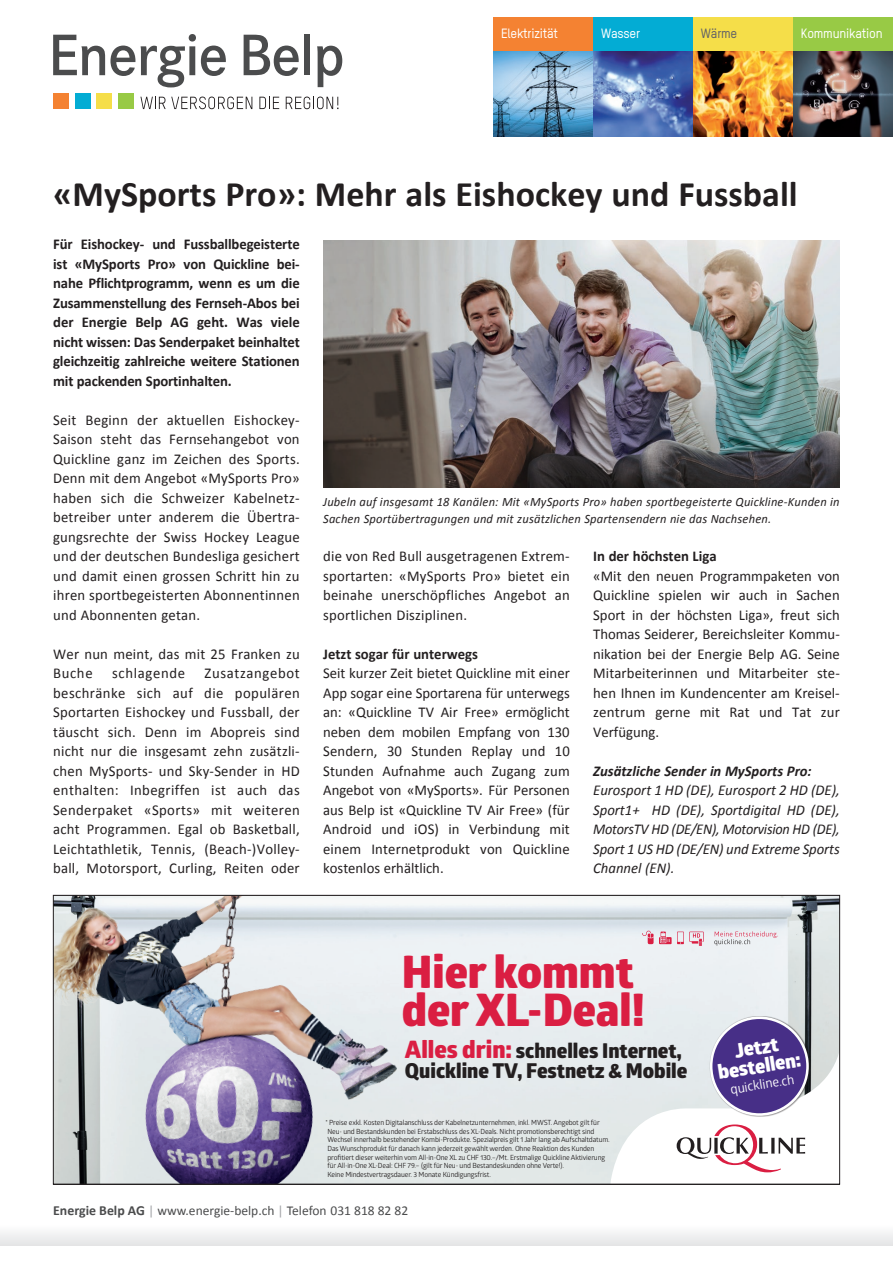
<style>
.page{position:relative;width:893px;height:1263px;background:#fff}
.page>*{position:absolute;margin:0;border:0;box-sizing:border-box;transform-origin:0 0}
.t1{font:800 45px/38.2px "Glober";color:#da1e42}
.t2{font:700 36px "Calibri";color:#231f20}
.t3{font:800 20.55px/20.1px "Glober";color:#231f20}
.t4{font:800 19.8px/18.8px "Glober";color:#fff;text-align:center}
.t5{font:15px/19.5px "Calibri";letter-spacing:.015em;color:#231f20;text-align:justify}
.t6{font:700 15px/19.5px "Calibri";letter-spacing:-.01em;color:#231f20;text-align:justify}
.t7{font:italic 15px/19.5px "Calibri";letter-spacing:-.005em;color:#231f20;text-align:justify}
.t8{font:italic 700 15px "Calibri";color:#231f20}
.t9{font:15px "Calibri";letter-spacing:.045em;color:#231f20}
.t10{font:13.5px "Calibri";color:#4b4c4d}
.t11{font:500 13.2px "TSTAR";letter-spacing:-.015em;color:#fff}
.t12{font:500 13.2px "TSTAR";letter-spacing:-.015em;color:#636366}
.t13{font:13.05px "Glober";color:#fff}
.t14{font:italic 12.75px/16.5px "Calibri";letter-spacing:.015em;color:#231f20}
.t15{font:7.05px/8.7px "Glober";letter-spacing:-.02em;color:#231f20}
.s1{font-size:24.15px;color:#da1e42}
.s2{font-weight:700;font-size:13.8px}
.s3{color:#a3a4a8}
</style>
<div class="page">
<svg style="left:55px;top:897px;width:783px;height:285px;background:#cccdd5"></svg>
<div style="left:493px;top:17px;width:100px;height:34px;background:#f48232"></div>
<div style="left:593px;top:17px;width:100px;height:34px;background:#03acd4"></div>
<div style="left:693px;top:17px;width:100px;height:34px;background:#f5de49"></div>
<div style="left:793px;top:17px;width:100px;height:34px;background:#98ca45"></div>
<img style="left:493px;top:51px;width:400px;height:85px">
<img style="left:323px;top:240px;width:517px;height:248px">
<div style="left:0;top:1225px;width:893px;height:21px;background:#f0f0f1"></div>
<svg style="left:53px;top:35px;width:82px;height:41px"></svg>
<svg style="left:141px;top:34px;width:85px;height:53px"></svg>
<svg style="left:244px;top:35px;width:55px;height:41px"></svg>
<div style="left:304px;top:34px;width:6px;height:41px;background:#4b4c4d"></div>
<svg style="left:317px;top:46px;width:25px;height:41px"></svg>
<div style="left:53px;top:93px;width:16px;height:16px;background:#f48232"></div>
<div style="left:75px;top:93px;width:15px;height:16px;background:#03acd4"></div>
<div style="left:96px;top:93px;width:16px;height:16px;background:#f5de49"></div>
<div style="left:118px;top:93px;width:15px;height:16px;background:#98ca45"></div>
<svg style="left:140px;top:97px;width:112px;height:12px"></svg>
<svg style="left:259px;top:97px;width:20px;height:12px"></svg>
<svg style="left:286px;top:97px;width:52px;height:12px"></svg>
<p class="t11" style="left:501px;top:26px;width:58px">Elektrizität</p>
<p class="t11" style="left:601px;top:26px;width:41px">Wasser</p>
<p class="t12" style="left:701px;top:26px;width:38px">Wärme</p>
<p class="t11" style="left:801px;top:26px;width:83px">Kommunikation</p>
<h2 class="t2" style="left:53px;top:171px;width:746px">«MySports Pro»: Mehr als Eishockey und Fussball</h2>
<p class="t6" style="left:53px;top:235px;width:248px">Für Eishockey- und Fussballbegeisterte ist «MySports Pro» von Quickline bei&shy;nahe Pflichtprogramm, wenn es um die Zusammenstellung des Fernseh-Abos bei der Energie Belp AG geht. Was viele nicht wissen: Das Senderpaket beinhaltet gleichzeitig zahlreiche weitere Stationen mit packenden Sportinhalten.</p>
<p class="t5" style="left:53px;top:410px;width:248px">Seit Beginn der aktuellen Eishockey-Saison steht das Fernsehangebot von Quickline ganz im Zeichen des Sports.<br>Denn mit dem Angebot «MySports Pro» haben sich die Schweizer Kabelnetz&shy;betreiber unter anderem die Übertra&shy;gungsrechte der Swiss Hockey League und der deutschen Bundesliga gesichert und damit einen grossen Schritt hin zu ihren sportbegeisterten Abonnentinnen und Abonnenten getan.</p>
<p class="t5" style="left:53px;top:644px;width:248px">Wer nun meint, das mit 25 Franken zu<br>Buche</p>
<p class="t14" style="left:323px;top:493px;width:518px">Jubeln auf insgesamt 18 Kanälen: Mit «MySports Pro» haben sportbegeisterte Quickline-Kunden in<br>Sachen Sportübertragungen und mit zusätzlichen Spartensendern nie das Nachsehen.</p>
<p class="t5" style="left:323px;top:547px;width:248px">die von Red Bull ausgetragenen Extrem&shy;sportarten: «MySports Pro» bietet ein beinahe unerschöpfliches Angebot an sportlichen Disziplinen.</p>
<p class="t6" style="left:323px;top:644px;width:156px">Jetzt sogar für unterwegs</p>
<p class="t5" style="left:323px;top:664px;width:248px">Seit kurzer Zeit bietet Quickline mit einer App sogar eine Sportarena für unterwegs an: «Quickline TV Air Free» ermöglicht neben dem mobilen Empfang von 130<br>Sendern, 30 Stunden Replay und 10<br>Stunden Aufnahme auch Zugang zum Angebot von «MySports». Für Personen aus Belp ist «Quickline TV Air Free» (für Android und iOS) in Verbindung mit einem Internetprodukt von Quickline kostenlos erhältlich.</p>
<p class="t6" style="left:593px;top:547px;width:125px">In der höchsten Liga</p>
<p class="t5" style="left:593px;top:566px;width:248px">«Mit den neuen Programmpaketen von Quickline spielen wir auch in Sachen Sport in der höchsten Liga», freut sich Thomas Seiderer, Bereichsleiter Kommu&shy;nikation bei der Energie Belp AG. Seine Mitarbeiterinnen und Mitarbeiter ste&shy;hen Ihnen im Kundencenter am Kreisel&shy;zentrum gerne mit Rat und Tat zur Verfügung.</p>
<p class="t8" style="left:593px;top:761px;width:220px">Zusätzliche Sender in MySports Pro:</p>
<p class="t7" style="left:593px;top:780px;width:248px">Eurosport 1 HD (DE), Eurosport 2 HD (DE), Sport1+ HD (DE), Sportdigital HD (DE), MotorsTV HD (DE/EN), Motorvision HD (DE), Sport 1 US HD (DE/EN) und Extreme Sports Channel (EN).</p>
<p class="t5" style="left:53px;top:664px;width:248px;text-indent:151px">Zusatzangebot beschränke sich auf die populären Sportarten Eishockey und Fussball, der täuscht sich. Denn im Abopreis sind nicht nur die insgesamt zehn zusätzli&shy;chen MySports- und Sky-Sender in HD enthalten: Inbegriffen ist auch das Senderpaket «Sports» mit weiteren acht Programmen. Egal ob Basketball, Leichtathletik, Tennis, (Beach-)Volley&shy;ball, Motorsport, Curling, Reiten oder</p>
<p class="t9" style="left:112px;top:664px;width:74px">schlagende</p>
<h1 class="t1" style="left:402px;top:953px;width:245px">Hier kommt der XL-Deal!</h1>
<h3 class="t3" style="left:405px;top:1040px;width:284px"><span class="s1">Alles drin:</span> schnelles Internet,<br>Quickline TV, Festnetz &amp; Mobile</h3>
<p class="t15" style="left:327px;top:1118px;width:284px;text-indent:-2px">* Preise exkl. Kosten Digitalanschluss der Kabelnetzunternehmen, inkl. MWST. Angebot gilt für Neu- und Bestandskunden bei Erstabschluss des XL-Deals. Nicht promotionsberechtigt sind Wechsel innerhalb bestehender Kombi-Produkte. Spezialpreis gilt 1 Jahr lang ab Aufschaltdatum.<br>Das Wunschprodukt für danach kann jederzeit gewählt werden. Ohne Reaktion des Kunden profitiert dieser weiterhin vom All-in-One XL zu CHF 130.–/Mt. Erstmalige Quickline Aktivierung für All-in-One XL-Deal: CHF 79.– (gilt für Neu- und Bestandeskunden ohne Verte!).<br>Keine Mindestvertragsdauer. 3 Monate Kündigungsfrist.</p>
<p class="t10" style="left:53px;top:1202px;width:357px"><span class="s2">Energie Belp AG</span> <span class="s3">|</span> www.energie-belp.ch <span class="s3">|</span> Telefon 031 818 82 82</p>
<h3 class="t4" style="left:714px;top:1044px;width:85px;rotate:-9deg">Jetzt bestellen:</h3>
<p class="t13" style="left:729px;top:1080px;width:66px;rotate:-9deg">quickline.ch</p>
</div>
